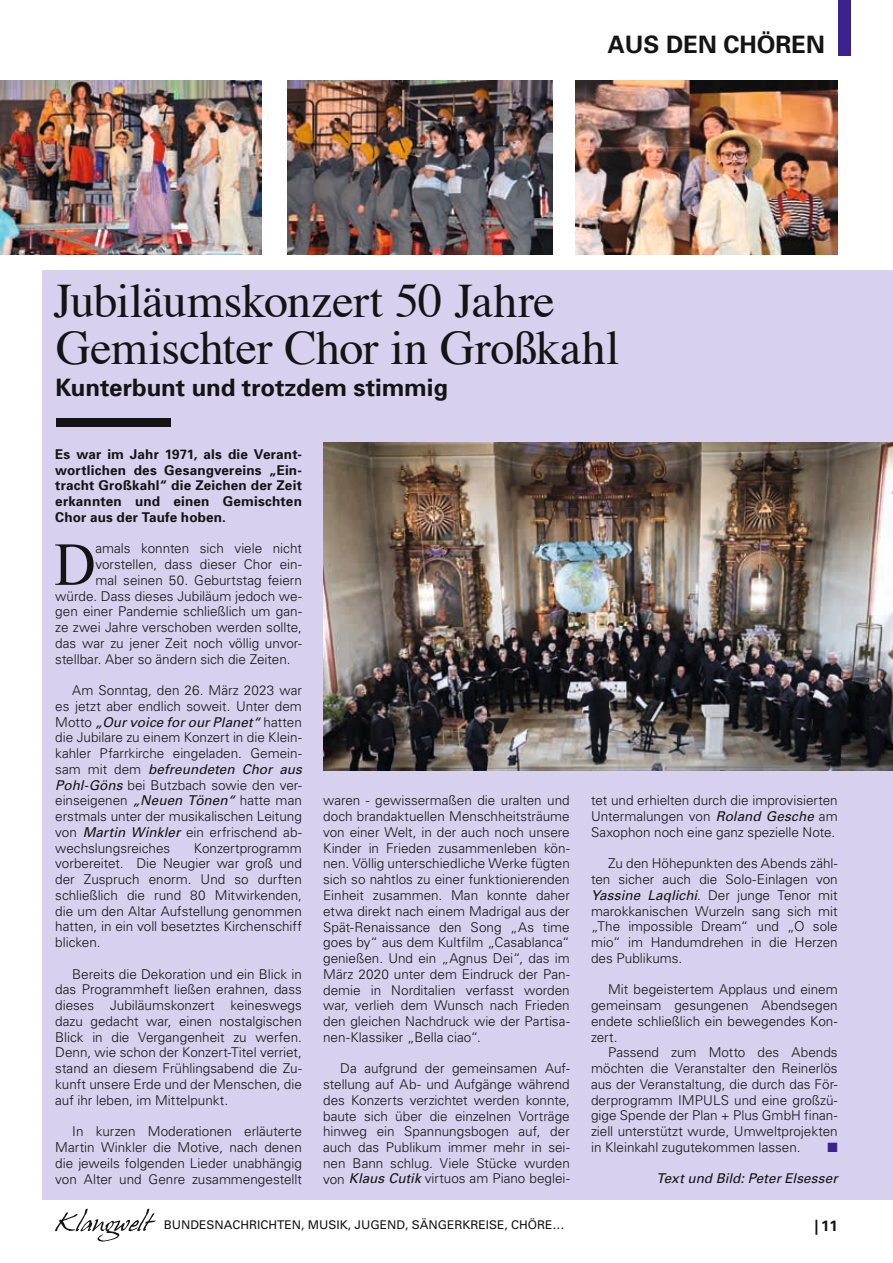
<style>
.page{position:relative;width:893px;height:1263px;background:#fff}
.page>*{position:absolute;margin:0;border:0;box-sizing:border-box;transform-origin:0 0}
.t1{font:61.05px "Times New Roman";color:#131413;scale:.94 1}
.t2{font:48px/47.2px "Times";letter-spacing:-.01em;color:#131413}
.t3{font:700 24px "Univers 65";color:#131413}
.t4{font:700 15px "Univers 65";color:#131413}
.t5{font:300 13.5px/15.8px "Univers";color:#131413;text-align:justify}
.t6{font:700 13.5px/15.8px "Univers 65";letter-spacing:.015em;color:#131413;text-align:justify}
.t7{font:italic 13.5px "Univers";color:#131413}
.t8{font:13.5px "Zapf Dingbats ITC";color:#3a238a}
.t9{font:12px "Univers";color:#131413}
.s1{font-weight:400;font-style:italic}
</style>
<div class="page">
<svg style="left:55px;top:1209px;width:101px;height:32px"></svg>
<div style="left:43px;top:270px;width:850px;height:929px;background:#d7d0ee"></div>
<div style="left:838px;top:0;width:12px;height:55px;background:#3a238a"></div>
<img style="left:323px;top:443px;width:570px;height:328px">
<div style="left:56px;top:418px;width:115px;height:8px;background:#131413"></div>
<img style="left:287px;top:81px;width:265px;height:173px">
<img style="left:0;top:81px;width:262px;height:173px">
<img style="left:576px;top:81px;width:261px;height:173px">
<h3 class="t3" style="left:608px;top:30px;width:219px">AUS DEN CHÖREN</h3>
<h2 class="t2" style="left:54px;top:273px;width:567px">Jubiläumskonzert 50 Jahre<br>Gemischter Chor in Großkahl</h2>
<h3 class="t3" style="left:55px;top:373px;width:394px">Kunterbunt und trotzdem stimmig</h3>
<p class="t6" style="left:55px;top:446px;width:248px">Es war im Jahr 1971, als die Verant&shy;wortlichen des Gesangvereins „Ein&shy;tracht Großkahl“ die Zeichen der Zeit erkannten und einen Gemischten Chor aus der Taufe hoben.</p>
<h1 class="t1" style="left:54px;top:523px;width:46px">D</h1>
<p class="t5" style="left:95px;top:541px;width:208px">amals konnten sich viele nicht</p>
<p class="t5" style="left:95px;top:556px;width:208px">vorstellen, dass dieser Chor ein-</p>
<p class="t5" style="left:95px;top:572px;width:208px">mal seinen 50. Geburtstag feiern</p>
<p class="t5" style="left:55px;top:588px;width:248px">würde. Dass dieses Jubiläum jedoch we-</p>
<p class="t5" style="left:55px;top:604px;width:248px">gen einer Pandemie schließlich um gan-</p>
<p class="t5" style="left:55px;top:619px;width:248px">ze zwei Jahre verschoben werden sollte,</p>
<p class="t5" style="left:55px;top:635px;width:248px">das war zu jener Zeit noch völlig unvor-</p>
<p class="t5" style="left:55px;top:651px;width:237px">stellbar. Aber so ändern sich die Zeiten.</p>
<p class="t5" style="left:55px;top:682px;width:252px;text-align:left;text-indent:17px">Am Sonntag, den 26. März 2023 war es jetzt aber endlich soweit. Unter dem M otto <span class="s1">„Ourvoice forourPlanet“</span> h a tte n die Jubilare zu einem Konzert in die Klein&shy;kahler Pfarrkirche eingeladen. Gemein&shy;s a m m i t d e m <span class="s1">befreundeten Chor aus Pohl-Göns</span> bei Butzbach sowie den ver&shy;einseigenen <span class="s1">„Neuen Tönen“</span> hatte man erstmals unter der musikalischen Leitung von <span class="s1">Martin Winkler</span> ein erfrischend ab&shy;wechslungsreiches</p>
<p class="t5" style="left:55px;top:840px;width:248px;text-indent:139px">Konzertprogramm vorbereitet. Die Neugier war groß und der Zuspruch enorm. Und so durften schließlich die rund 80 Mitwirkenden, die um den Altar Aufstellung genommen hatten, in ein voll besetztes Kirchenschiff blicken.</p>
<p class="t5" style="left:55px;top:966px;width:248px;text-indent:17px">Bereits die Dekoration und ein Blick in das Programmheft ließen erahnen, dass dieses Jubiläumskonzert keineswegs dazu gedacht war, einen nostalgischen Blick in die Vergangenheit zu werfen.<br>Denn, wie schon der Konzert-Titel verriet, stand an diesem Frühlingsabend die Zu&shy;kunft unsere Erde und der Menschen, die auf ihr leben, im Mittelpunkt.</p>
<p class="t5" style="left:55px;top:1123px;width:248px;text-indent:17px">In kurzen Moderationen erläuterte Martin Winkler die Motive, nach denen die jeweils folgenden Lieder unabhängig von Alter und Genre zusammengestellt</p>
<p class="t5" style="left:323px;top:793px;width:248px">waren - gewissermaßen die uralten und doch brandaktuellen Menschheitsträume von einer Welt, in der auch noch unsere Kinder in Frieden zusammenleben kön&shy;nen. Völlig unterschiedliche Werke fügten sich so nahtlos zu einer funktionierenden Einheit zusammen. Man konnte daher etwa direkt nach einem Madrigal aus der Spät-Renaissance den Song „As time goes by“ aus dem Kultfilm „Casablanca“ genießen. Und ein „Agnus Dei“, das im März 2020 unter dem Eindruck der Pan&shy;demie in Norditalien verfasst worden war, verlieh dem Wunsch nach Frieden den gleichen Nachdruck wie der Partisa&shy;nen-Klassiker „Bella ciao“.</p>
<p class="t5" style="left:323px;top:1061px;width:248px;text-indent:17px">Da aufgrund der gemeinsamen Auf&shy;stellung auf Ab- und Aufgänge während des Konzerts verzichtet werden konnte, baute sich über die einzelnen Vorträge hinweg ein Spannungsbogen auf, der auch das Publikum immer mehr in sei&shy;nen Bann schlug. Viele Stücke wurden von <span class="s1">Klaus Cutik</span> virtuos am Piano beglei-</p>
<p class="t5" style="left:591px;top:793px;width:248px">tet und erhielten durch die improvisierten Untermalungen von <span class="s1">Roland Gesche</span> am Saxophon noch eine ganz spezielle Note.</p>
<p class="t5" style="left:591px;top:856px;width:248px;text-indent:17px">Zu den Höhepunkten des Abends zähl&shy;ten sicher auch die Solo-Einlagen von <span class="s1">Yassine Laqlichi</span>. D e r j u n g e Te n o r m i t marokkanischen Wurzeln sang sich mit „The impossible Dream“ und „O sole mio“ im Handumdrehen in die Herzen des Publikums.</p>
<p class="t5" style="left:591px;top:982px;width:248px;text-indent:17px">Mit begeistertem Applaus und einem gemeinsam gesungenen Abendsegen endete schließlich ein bewegendes Kon&shy;zert.</p>
<p class="t5" style="left:591px;top:1045px;width:248px;text-indent:17px">Passend zum Motto des Abends möchten die Veranstalter den Reinerlös aus der Veranstaltung, die durch das För&shy;derprogramm IMPULS und eine großzü&shy;gige Spende der Plan + Plus GmbH finan&shy;ziell unterstützt wurde, Umweltprojekten in Kleinkahl zugutekommen lassen.</p>
<p class="t8" style="left:827px;top:1141px;width:12px">■</p>
<p class="t7" style="left:657px;top:1171px;width:186px">Textund Bild:PeterElsesser</p>
<p class="t9" style="left:164px;top:1218px;width:402px">BUNDESNACHRICHTEN, MUSIK, JUGEND, SÄNGERKREISE, CHÖRE…</p>
<p class="t4" style="left:815px;top:1217px;width:25px">|11</p>
</div>
